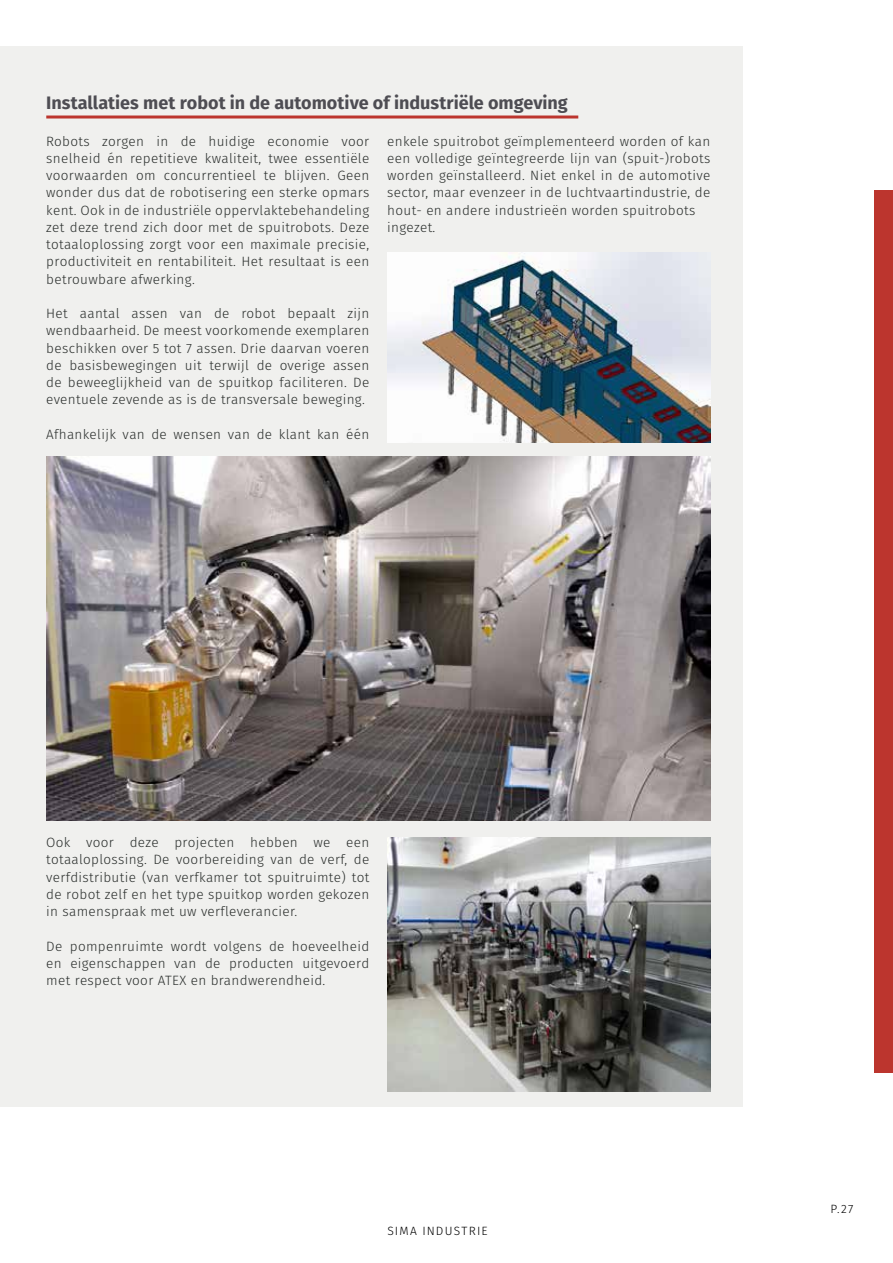
<style>
.page{position:relative;width:893px;height:1263px;background:#fff}
.page>*{position:absolute;margin:0;border:0;box-sizing:border-box;transform-origin:0 0}
.t1{font:700 18px "Fira Sans";color:#4e4d53}
.t2{font:300 13.5px/17.2px "Fira Sans";letter-spacing:.025em;color:#292d2b;text-align:justify}
.t3{font:300 12px "Fira Sans";letter-spacing:.095em;color:#000}
</style>
<div class="page">
<div style="left:874px;top:190px;width:19px;height:882px;background:#bc352e"></div>
<div style="left:0;top:46px;width:742px;height:1061px;background:#f0f0ee"></div>
<img style="left:46px;top:457px;width:664px;height:363px">
<img style="left:387px;top:837px;width:323px;height:254px">
<img style="left:387px;top:252px;width:323px;height:190px">
<hr style="left:46px;top:116px;width:532px;height:3px;background:#bc352e">
<h1 class="t1" style="left:46px;top:90px;width:523px">Installaties met robot in de automotive of industriële omgeving</h1>
<p class="t2" style="left:46px;top:133px;width:325px">Robots zorgen in de huidige economie voor snelheid én repetitieve kwaliteit, twee essentiële voorwaarden om concurrentieel te blijven. Geen wonder dus dat de robotisering een sterke opmars kent. Ook in de industriële oppervlaktebehandeling zet deze trend zich door met de spuitrobots. Deze totaaloplossing zorgt voor een maximale precisie, productiviteit en rentabiliteit. Het resultaat is een betrouwbare afwerking.</p>
<p class="t2" style="left:46px;top:306px;width:325px">Het aantal assen van de robot bepaalt zijn wendbaarheid. De meest voorkomende exemplaren beschikken over 5 tot 7 assen. Drie daarvan voeren de basisbewegingen uit terwijl de overige assen de beweeglijkheid van de spuitkop faciliteren. De eventuele zevende as is de transversale beweging.</p>
<p class="t2" style="left:46px;top:427px;width:324px">Afhankelijk van de wensen van de klant kan één</p>
<p class="t2" style="left:387px;top:133px;width:325px;text-align:left">enkele spuitrobot geïmplementeerd worden of kan een volledige geïntegreerde lijn van (spuit-)robots worden geïnstalleerd. Niet enkel in de automotive sector, maar evenzeer in de luchtvaartindustrie, de hout- en andere industrieën worden spuitrobots ingezet.</p>
<p class="t2" style="left:46px;top:835px;width:325px">Ook voor deze projecten hebben we een totaaloplossing. De voorbereiding van de verf, de verfdistributie (van verfkamer tot spuitruimte) tot de robot zelf en het type spuitkop worden gekozen in samenspraak met uw verfleverancier.</p>
<p class="t2" style="left:46px;top:938px;width:325px">De pompenruimte wordt volgens de hoeveelheid en eigenschappen van de producten uitgevoerd met respect voor ATEX en brandwerendheid.</p>
<p class="t3" style="left:387px;top:1222px;width:102px">SIMA INDUSTRIE</p>
<p class="t3" style="left:830px;top:1200px;width:24px">P.27</p>
</div>
